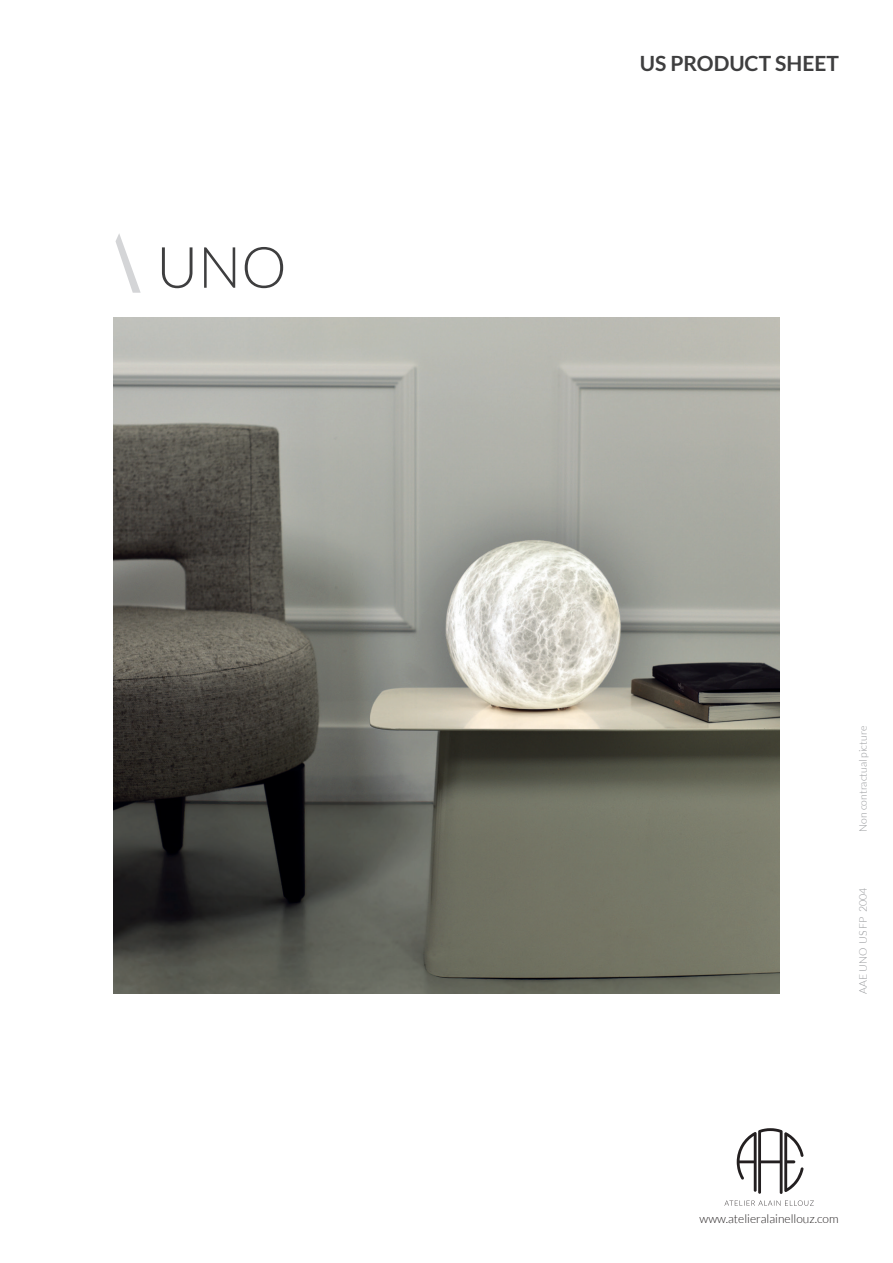
<style>
.page{position:relative;width:893px;height:1263px;background:#fff}
.page>*{position:absolute;margin:0;border:0;box-sizing:border-box;transform-origin:0 0}
.t1{font:300 57px "Lato";color:#3e3e3f}
.t2{font:700 21px "Lato";color:#3e3e3f}
.t3{font:300 12px "Lato";color:#231f20}
.t4{font:300 10.5px "Lato";color:#939598}
</style>
<div class="page">
<svg style="left:737px;top:1128px;width:67px;height:66px"></svg>
<svg style="left:724px;top:1200px;width:90px;height:6px"></svg>
<svg style="left:115px;top:233px;width:26px;height:60px"></svg>
<img style="left:113px;top:317px;width:667px;height:677px">
<p class="t1" style="left:156px;top:237px;width:132px">UNO</p>
<h2 class="t2" style="left:640px;top:51px;width:201px">US PRODUCT SHEET</h2>
<p class="t4" style="left:857px;top:832px;width:107px;rotate:-90deg">Non contractual picture</p>
<p class="t4" style="left:857px;top:994px;width:107px;rotate:-90deg">AAE UNO US FP 2004</p>
<p class="t3" style="left:699px;top:1212px;width:141px">www.atelieralainellouz.com</p>
</div>
